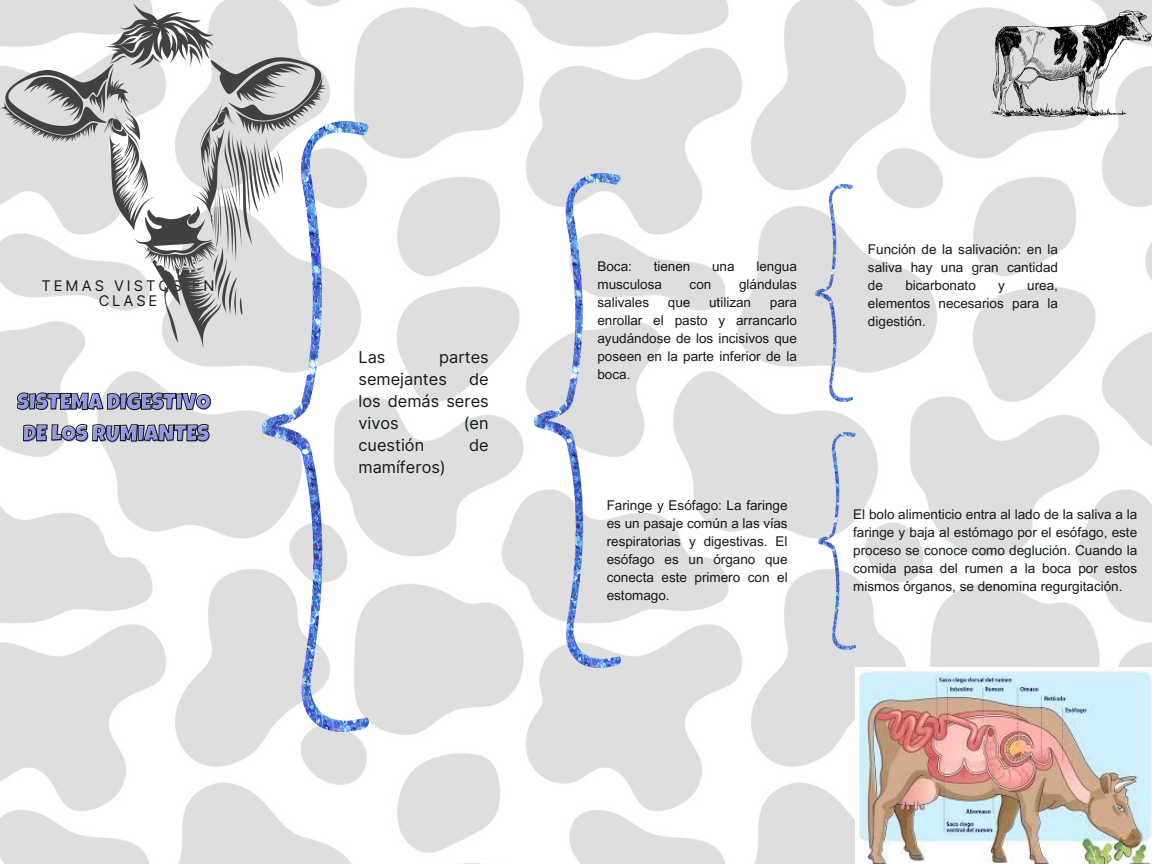
<style>
.page{position:relative;width:1152px;height:864px;background:#fff}
.page>*{position:absolute;margin:0;border:0;box-sizing:border-box;transform-origin:0 0}
.t1{font:22.5px/31.5px "Luckiest Guy";color:#9197e6}
.t2{font:16.35px/22px "Inter";color:#0f1d11}
.t3{font:14.7px/14.5px "Inter";letter-spacing:.2em;color:#0f1d11;text-align:center}
.t4{font:13.5px/18px "Arial MT Pro";color:#0f1d11;text-align:justify}
</style>
<div class="page">
<img style="left:0;top:0;width:1152px;height:864px">
<img style="left:535px;top:174px;width:85px;height:494px">
<img style="left:262px;top:121px;width:106px;height:611px">
<img style="left:816px;top:185px;width:37px;height:217px">
<img style="left:818px;top:432px;width:37px;height:217px">
<img style="left:0;top:3px;width:325px;height:346px">
<svg style="left:991px;top:10px;width:161px;height:107px"></svg>
<img style="left:856px;top:668px;width:296px;height:196px">
<svg style="left:17px;top:392px;width:194px;height:18px"></svg>
<svg style="left:23px;top:424px;width:187px;height:18px;background:#a8aba8"></svg>
<p class="t3" style="left:42px;top:279px;width:174px">TEMAS VISTOS EN<br>CLASE</p>
<h1 class="t1" style="left:18px;top:390px;width:195px">SISTEMA DIGESTIVO<br>DE LOS RUMIANTES</h1>
<p class="t2" style="left:358px;top:346px;width:28px">Las</p>
<p class="t2" style="left:358px;top:346px;width:132px;text-indent:81px">partes semejantes</p>
<p class="t2" style="left:358px;top:368px;width:132px;text-align:justify;text-indent:111px">de los demás seres vivos</p>
<p class="t2" style="left:464px;top:412px;width:26px">(en</p>
<p class="t2" style="left:358px;top:434px;width:67px">cuestión</p>
<p class="t2" style="left:469px;top:434px;width:21px">de</p>
<p class="t2" style="left:358px;top:456px;width:89px">mamíferos)</p>
<h3 class="t4" style="left:597px;top:259px;width:36px">Boca:</h3>
<h3 class="t4" style="left:654px;top:259px;width:38px">tienen</h3>
<h3 class="t4" style="left:712px;top:259px;width:24px">una</h3>
<h3 class="t4" style="left:756px;top:259px;width:42px">lengua</h3>
<h3 class="t4" style="left:597px;top:277px;width:66px">musculosa</h3>
<h3 class="t4" style="left:690px;top:277px;width:23px">con</h3>
<h3 class="t4" style="left:739px;top:277px;width:59px">glándulas</h3>
<h3 class="t4" style="left:597px;top:295px;width:53px">salivales</h3>
<h3 class="t4" style="left:668px;top:295px;width:24px">que</h3>
<h3 class="t4" style="left:709px;top:295px;width:44px">utilizan</h3>
<h3 class="t4" style="left:597px;top:295px;width:201px;text-indent:172px">para enrollar el pasto y arrancarlo ayudándose de los incisivos que poseen en la parte inferior de la boca.</h3>
<p class="t4" style="left:607px;top:498px;width:182px">Faringe y Esófago: La faringe es un pasaje común a las vías respiratorias y digestivas. El esófago es un órgano que conecta este primero con el estomago.</p>
<h2 class="t4" style="left:868px;top:242px;width:192px">Función de la salivación: en la saliva hay una gran cantidad de</h2>
<h2 class="t4" style="left:905px;top:278px;width:72px">bicarbonato</h2>
<h2 class="t4" style="left:998px;top:278px;width:8px">y</h2>
<h2 class="t4" style="left:868px;top:278px;width:192px;text-indent:159px">urea, elementos necesarios para la digestión.</h2>
<p class="t4" style="left:853px;top:507px;width:285px">El bolo alimenticio entra al lado de la saliva a la faringe y baja al estómago por el esófago, este proceso se conoce como deglución. Cuando la comida pasa del rumen a la boca por estos mismos órganos, se denomina regurgitación.</p>
</div>
